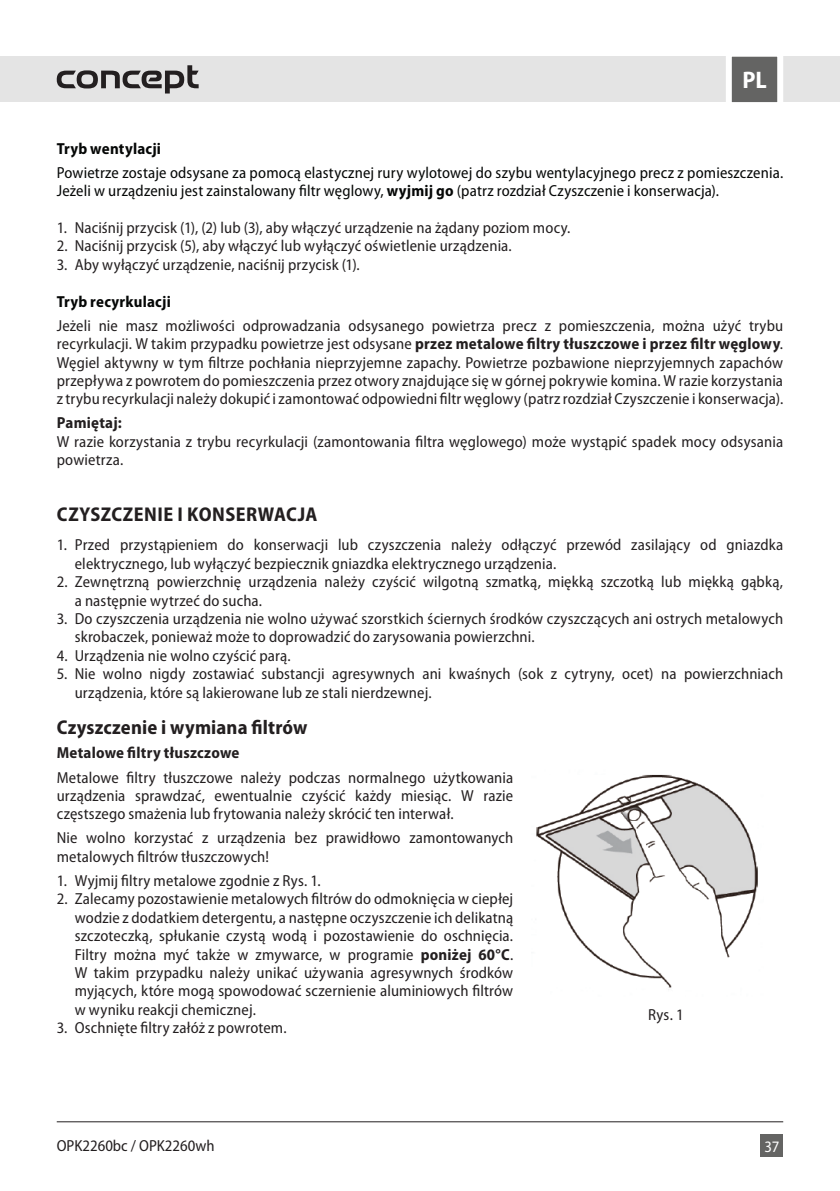
<style>
.page{position:relative;width:840px;height:1191px;background:#fff}
.page>*{position:absolute;margin:0;border:0;box-sizing:border-box;transform-origin:0 0}
.t1{font:700 semi-condensed 24px "Myriad Pro";color:#fff}
.t2{font:700 semi-condensed 20px "Myriad Pro";letter-spacing:.01em;color:#231f20}
.t3{font:semi-condensed 16px/18.4px "Myriad Pro";letter-spacing:.01em;color:#231f20}
.t4{font:semi-condensed 16px/18.4px "Myriad Pro";letter-spacing:.01em;color:#050706}
.t5{font:700 semi-condensed 16px "Myriad Pro";letter-spacing:.015em;color:#231f20}
.t6{font:700 semi-condensed 16px "Myriad Pro";letter-spacing:.015em;color:#050706}
.t7{font:semi-condensed 16px "Myriad Pro";color:#fff}
.s1{font-weight:700}
</style>
<div class="page">
<div style="left:0;top:57px;width:839px;height:45px;background:#e4e4e4"></div>
<div style="left:760px;top:1134px;width:22px;height:23px;background:#646463"></div>
<svg style="left:722px;top:56px;width:63px;height:47px"></svg>
<hr style="left:57px;top:1121px;width:725px;height:1px;background:#231f20">
<svg style="left:57px;top:65px;width:141px;height:28px"></svg>
<img style="left:536px;top:774px;width:222px;height:216px">
<h1 class="t1" style="left:742px;top:67px;width:26px">PL</h1>
<p class="t6" style="left:57px;top:139px;width:106px">Tryb wentylacji</p>
<p class="t4" style="left:57px;top:164px;width:727px">Powietrze zostaje odsysane za pomocą elastycznej rury wylotowej do szybu wentylacyjnego precz z pomieszczenia.<br>Jeżeli w urządzeniu jest zainstalowany filtr węglowy, <span class="s1">wyjmij go</span> (patrz rozdział Czyszczenie i konserwacja).</p>
<p class="t3" style="left:57px;top:219px;width:515px">1. Naciśnij przycisk (1), (2) lub (3), aby włączyć urządzenie na żądany poziom mocy.</p>
<p class="t3" style="left:57px;top:237px;width:456px">2. Naciśnij przycisk (5), aby włączyć lub wyłączyć oświetlenie urządzenia.</p>
<p class="t3" style="left:57px;top:256px;width:304px">3. Aby wyłączyć urządzenie, naciśnij przycisk (1).</p>
<p class="t6" style="left:57px;top:292px;width:115px">Tryb recyrkulacji</p>
<p class="t3" style="left:57px;top:316px;width:727px;text-align:justify">Jeżeli nie masz możliwości odprowadzania odsysanego powietrza precz z pomieszczenia, można użyć trybu recyrkulacji. W takim przypadku powietrze jest odsysane <span class="s1">przez metalowe filtry tłuszczowe i przez filtr węglowy</span>.<br>Węgiel aktywny w tym filtrze pochłania nieprzyjemne zapachy. Powietrze pozbawione nieprzyjemnych zapachów przepływa z powrotem do pomieszczenia przez otwory znajdujące się w górnej pokrywie komina. W razie korzystania z trybu recyrkulacji należy dokupić i zamontować odpowiedni filtr węglowy (patrz rozdział Czyszczenie i konserwacja).</p>
<p class="t5" style="left:57px;top:414px;width:67px">Pamiętaj:</p>
<p class="t3" style="left:57px;top:433px;width:727px">W razie korzystania z trybu recyrkulacji (zamontowania filtra węglowego) może wystąpić spadek mocy odsysania powietrza.</p>
<p class="t2" style="left:57px;top:502px;width:262px">CZYSZCZENIE I KONSERWACJA</p>
<p class="t3" style="left:75px;top:536px;width:709px;text-indent:-18px">1. Przed przystąpieniem do konserwacji lub czyszczenia należy odłączyć przewód zasilający od gniazdka elektrycznego, lub wyłączyć bezpiecznik gniazdka elektrycznego urządzenia.</p>
<p class="t3" style="left:75px;top:573px;width:709px;text-indent:-18px">2. Zewnętrzną powierzchnię urządzenia należy czyścić wilgotną szmatką, miękką szczotką lub miękką gąbką, a następnie wytrzeć do sucha.</p>
<p class="t3" style="left:75px;top:609px;width:709px;text-indent:-18px">3. Do czyszczenia urządzenia nie wolno używać szorstkich ściernych środków czyszczących ani ostrych metalowych skrobaczek, ponieważ może to doprowadzić do zarysowania powierzchni.</p>
<p class="t3" style="left:57px;top:646px;width:235px">4. Urządzenia nie wolno czyścić parą.</p>
<p class="t3" style="left:75px;top:665px;width:709px;text-indent:-18px">5. Nie wolno nigdy zostawiać substancji agresywnych ani kwaśnych (sok z cytryny, ocet) na powierzchniach urządzenia, które są lakierowane lub ze stali nierdzewnej.</p>
<p class="t2" style="left:57px;top:716px;width:252px">Czyszczenie i wymiana filtrów</p>
<p class="t5" style="left:57px;top:744px;width:184px">Metalowe filtry tłuszczowe</p>
<p class="t3" style="left:57px;top:768px;width:458px;text-align:justify">Metalowe filtry tłuszczowe należy podczas normalnego użytkowania urządzenia sprawdzać, ewentualnie czyścić każdy miesiąc. W razie częstszego smażenia lub frytowania należy skrócić ten interwał.</p>
<p class="t3" style="left:57px;top:829px;width:457px">Nie wolno korzystać z urządzenia bez prawidłowo zamontowanych metalowych filtrów tłuszczowych!</p>
<p class="t3" style="left:57px;top:871px;width:265px">1. Wyjmij filtry metalowe zgodnie z Rys. 1.</p>
<p class="t3" style="left:75px;top:890px;width:440px;text-align:justify;text-indent:-18px">2. Zalecamy pozostawienie metalowych filtrów do odmoknięcia w ciepłej wodzie z dodatkiem detergentu, a następne oczyszczenie ich delikatną szczoteczką, spłukanie czystą wodą i pozostawienie do oschnięcia.<br>Filtry można myć także w zmywarce, w programie <span class="s1">poniżej 60°C</span>.<br>W takim przypadku należy unikać używania agresywnych środków myjących, które mogą spowodować sczernienie aluminiowych filtrów w wyniku reakcji chemicznej.</p>
<p class="t3" style="left:57px;top:1019px;width:231px">3. Oschnięte filtry załóż z powrotem.</p>
<p class="t3" style="left:647px;top:1005px;width:37px">Rys. 1</p>
<p class="t3" style="left:57px;top:1136px;width:159px">OPK2260bc / OPK2260wh</p>
<p class="t7" style="left:764px;top:1138px;width:16px">37</p>
</div>
